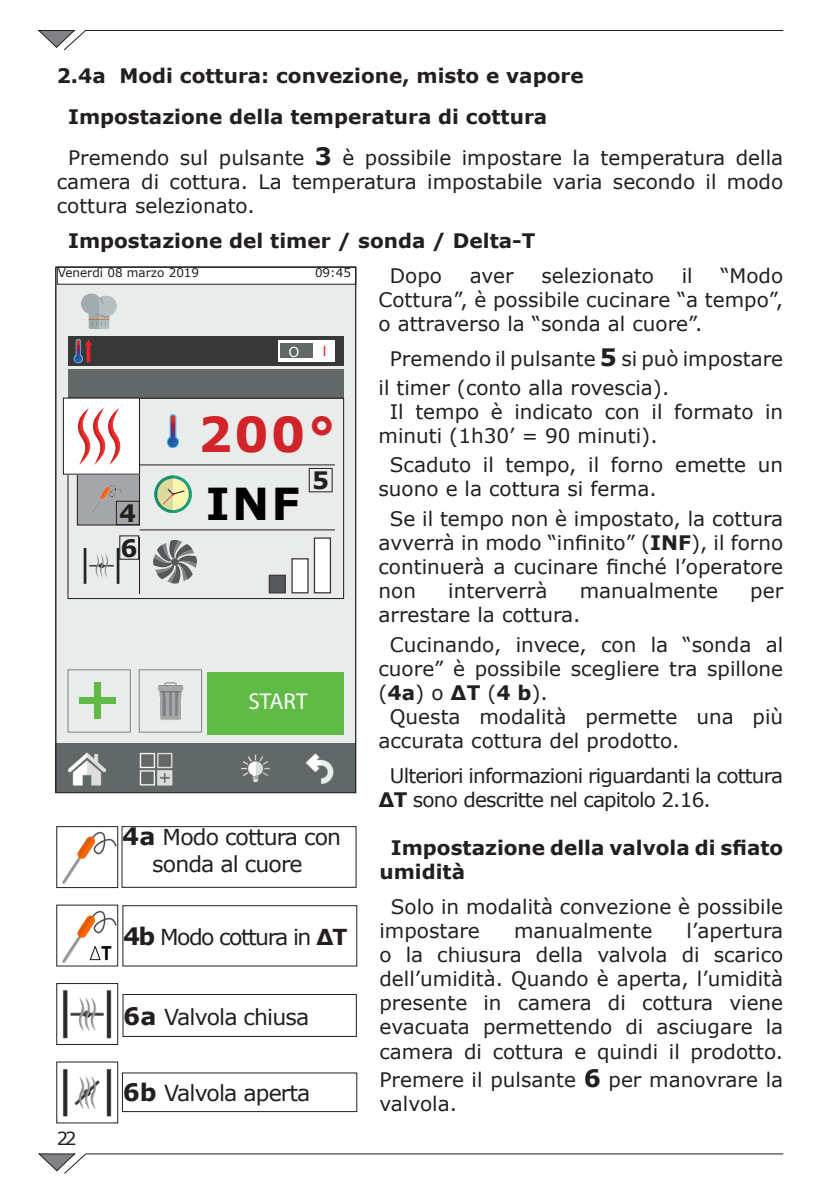
<style>
.page{position:relative;width:840px;height:1191px;background:#fff}
.page>*{position:absolute;margin:0;border:0;box-sizing:border-box;transform-origin:0 0}
.t1{font:700 48px "Verdana";color:#d1232a}
.t2{font:700 44px "Verdana";color:#000}
.Note{font:700 24px "Verdana";color:#231f20}
.t3{font:700 23px "Helvetica Neue";color:#fff}
.t4{font:22px/26.4px "Verdana";letter-spacing:-.04em;color:#231f20;text-align:center}
.t5{font:22px "Verdana";letter-spacing:-.07em;color:#231f20}
.t6{font:20px/24px "Verdana";color:#231f20}
.Sotto_Sottotitolo{font:700 20px/24px "Verdana";color:#231f20}
.t7{font:20px/24px "Verdana";letter-spacing:-.04em;color:#231f20}
.t8{font:18px "Verdana";color:#231f20}
.t9{font:500 15.2px "Helvetica Neue";color:#fff}
.t10{font:500 15.2px "Helvetica Neue";color:#ee1d23}
.t11{font:12px "Verdana";color:#231f20}
.s1{font-weight:700;font-size:24px}
.s2{font-weight:700}
</style>
<div class="page">
<svg style="left:37px;top:30px;width:746px;height:21px"></svg>
<svg style="left:38px;top:1153px;width:745px;height:21px"></svg>
<img style="left:62px;top:831px;width:54px;height:53px">
<div style="left:56px;top:826px;width:62px;height:61px;border:1px solid #231f20"></div>
<div style="left:122px;top:826px;width:234px;height:61px;border:1px solid #231f20"></div>
<img style="left:62px;top:910px;width:54px;height:53px">
<div style="left:56px;top:905px;width:62px;height:61px;border:1px solid #231f20"></div>
<div style="left:123px;top:905px;width:234px;height:61px;border:1px solid #231f20"></div>
<img style="left:62px;top:990px;width:50px;height:49px">
<div style="left:56px;top:983px;width:62px;height:61px;border:1px solid #231f20"></div>
<img style="left:62px;top:1069px;width:50px;height:48px">
<div style="left:56px;top:1061px;width:62px;height:62px;border:1px solid #231f20"></div>
<div style="left:123px;top:994px;width:233px;height:42px;border:1px solid #231f20"></div>
<svg style="left:57px;top:285px;width:297px;height:506px;background:#bec7be"></svg>
<img style="left:69px;top:406px;width:59px;height:60px">
<div style="left:79px;top:698px;width:37px;height:6px;background:#60bb46"></div>
<div style="left:94px;top:682px;width:7px;height:37px;background:#60bb46"></div>
<img style="left:149px;top:680px;width:42px;height:42px">
<div style="left:139px;top:669px;width:63px;height:63px;border:1px solid #808285"></div>
<div style="left:68px;top:669px;width:63px;height:63px;border:1px solid #808285"></div>
<svg style="left:152px;top:539px;width:46px;height:45px;background:#a1a3a4"></svg>
<img style="left:304px;top:752px;width:36px;height:35px">
<img style="left:157px;top:411px;width:39px;height:39px">
<img style="left:69px;top:337px;width:28px;height:27px">
<div style="left:116px;top:501px;width:24px;height:24px;border:1px solid #231f20"></div>
<div style="left:119px;top:535px;width:20px;height:25px;border:1px solid #231f20"></div>
<div style="left:57px;top:266px;width:299px;height:19px;border:1px solid #231f20"></div>
<div style="left:308px;top:468px;width:24px;height:24px;border:1px solid #231f20"></div>
<p class="Sotto_Sottotitolo" style="left:57px;top:64px;width:528px">2.4a Modi cottura: convezione, misto e vapore</p>
<p class="Sotto_Sottotitolo" style="left:68px;top:105px;width:480px">Impostazione della temperatura di cottura</p>
<p class="t6" style="left:57px;top:145px;width:727px;text-align:justify;text-indent:11px">Premendo sul pulsante <span class="s1">3</span> è possibile impostare la temperatura della camera di cottura. La temperatura impostabile varia secondo il modo cottura selezionato.</p>
<p class="Sotto_Sottotitolo" style="left:68px;top:228px;width:468px">Impostazione del timer / sonda / Delta-T</p>
<p class="t6" style="left:389px;top:264px;width:54px">Dopo</p>
<p class="t6" style="left:469px;top:264px;width:45px">aver</p>
<p class="t6" style="left:541px;top:264px;width:114px">selezionato</p>
<p class="t6" style="left:681px;top:264px;width:12px">il</p>
<p class="t11" style="left:58px;top:264px;width:143px">Venerdì 08 marzo 2019</p>
<p class="t11" style="left:315px;top:264px;width:37px">09:45</p>
<p class="t6" style="left:378px;top:264px;width:406px;text-align:justify;text-indent:341px">“Modo Cottura”, è possibile cucinare “a tempo”, o attraverso la “sonda al cuore”.</p>
<p class="t6" style="left:378px;top:344px;width:406px;line-height:28.8px;text-indent:11px">Premendo il pulsante <span class="s1">5</span> si può impostare il timer (conto alla rovescia).</p>
<p class="t6" style="left:378px;top:399px;width:406px;text-indent:11px">Il tempo è indicato con il formato in minuti (1h30’ = 90 minuti).</p>
<p class="t6" style="left:378px;top:453px;width:406px;text-indent:11px">Scaduto il tempo, il forno emette un suono e la cottura si ferma.</p>
<p class="t6" style="left:378px;top:506px;width:406px;text-align:justify;text-indent:11px">Se il tempo non è impostato, la cottura avverrà in modo “infinito” (<span class="s2">INF</span>), il forno continuerà a cucinare finché l’operatore non</p>
<p class="t9" style="left:289px;top:342px;width:12px">O</p>
<p class="t10" style="left:322px;top:341px;width:5px">I</p>
<p class="t1" style="left:198px;top:400px;width:139px">200°</p>
<p class="Note" style="left:312px;top:463px;width:19px">5</p>
<p class="Note" style="left:309px;top:464px;width:19px">5</p>
<p class="t2" style="left:206px;top:472px;width:96px">INF</p>
<p class="Note" style="left:119px;top:496px;width:19px">4</p>
<p class="Note" style="left:121px;top:531px;width:19px">6</p>
<p class="t6" style="left:448px;top:578px;width:101px">interverrà</p>
<p class="t6" style="left:579px;top:578px;width:140px">manualmente</p>
<p class="t6" style="left:749px;top:578px;width:34px">per</p>
<p class="t6" style="left:378px;top:602px;width:203px">arrestare la cottura.</p>
<p class="t6" style="left:378px;top:632px;width:406px;text-align:justify;text-indent:11px">Cucinando, invece, con la “sonda al cuore” è possibile scegliere tra spillone (<span class="s2">4a</span>) o <span class="s2">ΔT</span> (<span class="s2">4 b</span>).</p>
<p class="t6" style="left:378px;top:704px;width:406px;text-indent:11px">Questa modalità permette una più accurata cottura del prodotto.</p>
<p class="t7" style="left:378px;top:763px;width:406px;text-indent:11px">Ulteriori informazioni riguardanti la cottura<br><span class="s2">ΔT</span> sono descritte nel capitolo 2.16.</p>
<p class="Sotto_Sottotitolo" style="left:379px;top:835px;width:405px;text-indent:11px">Impostazione della valvola di sfiato umidità</p>
<p class="t6" style="left:379px;top:895px;width:405px;text-indent:11px">Solo in modalità convezione è possibile impostare</p>
<p class="t3" style="left:248px;top:686px;width:61px">START</p>
<p class="t4" style="left:122px;top:824px;width:220px"><span class="s1">4a</span> Modo cottura con sonda al cuore</p>
<p class="t6" style="left:379px;top:919px;width:405px;text-align:justify;text-indent:307px">l’apertura o la chiusura della valvola di scarico dell’umidità. Quando è aperta, l’umidità presente in camera di cottura viene evacuata permettendo di asciugare la camera di cottura e quindi il prodotto.</p>
<p class="t6" style="left:379px;top:1067px;width:405px">Premere il pulsante <span class="s1">6</span> per manovrare la valvola.</p>
<p class="t6" style="left:514px;top:919px;width:140px">manualmente</p>
<p class="t5" style="left:123px;top:922px;width:225px"><span class="s1">4b</span> Modo cottura in <span class="s2">ΔT</span></p>
<p class="t4" style="left:123px;top:1003px;width:187px"><span class="s1">6a</span> Valvola chiusa</p>
<p class="t4" style="left:123px;top:1080px;width:189px"><span class="s1">6b</span> Valvola aperta</p>
<p class="t8" style="left:57px;top:1126px;width:21px">22</p>
</div>
